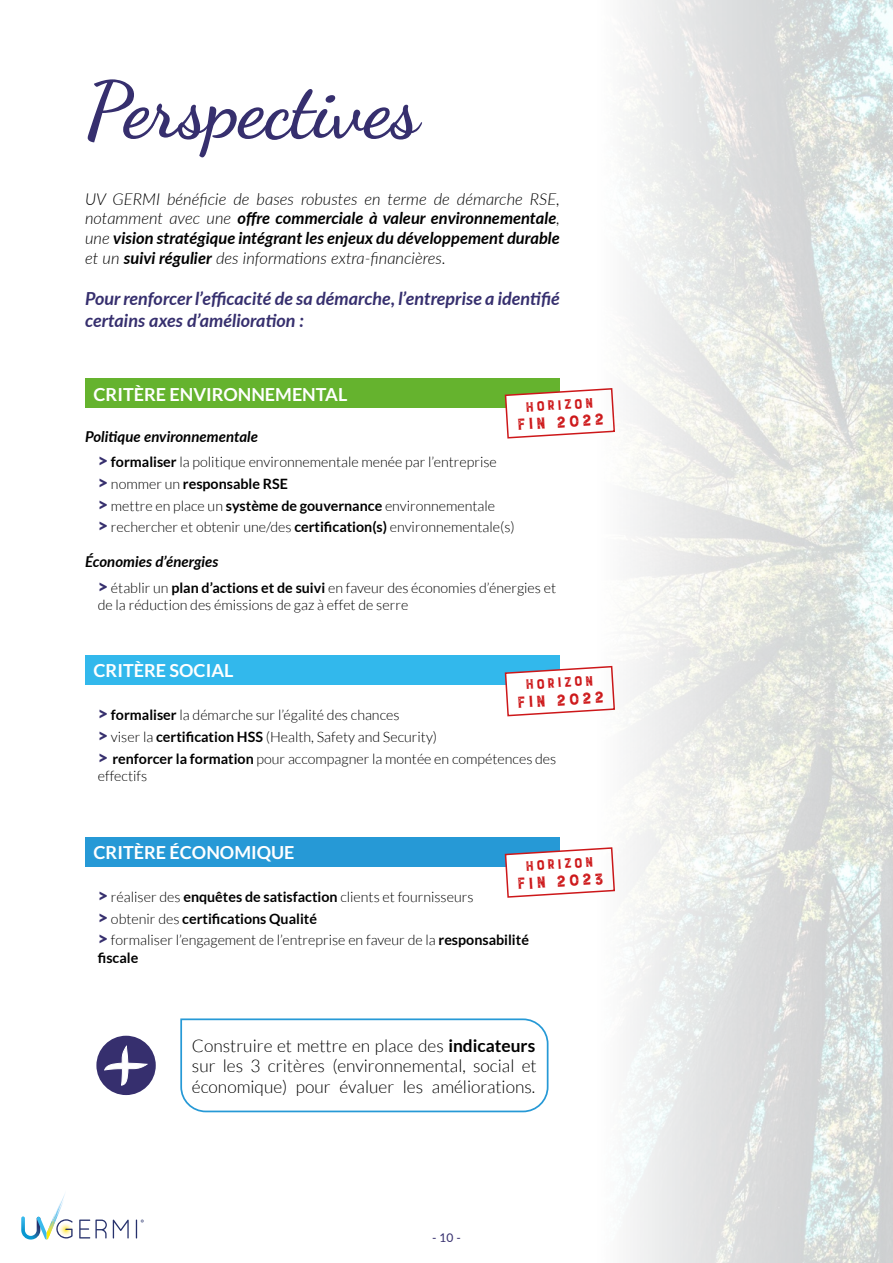
<style>
.page{position:relative;width:893px;height:1263px;background:#fff}
.page>*{position:absolute;margin:0;border:0;box-sizing:border-box;transform-origin:0 0}
.t1{font:700 78px "Dancing Script";color:#362f6e}
.t2{font:700 21px "Burford Rustic";color:#cd1719}
.t3{font:italic 700 18px/21.6px "Lato";color:#362f6e}
.t4{font:700 18px "Lato";color:#fff}
.t5{font:700 18px "Burford Rustic";color:#cd1719}
.t6{font:300 17.4px/20.9px "Lato";color:#000;text-align:justify}
.t7{font:italic 300 16.5px/19.8px "Lato";color:#000;text-align:justify}
.t8{font:italic 700 15px "Lato";color:#000}
.t9{font:300 14.25px/21.6px "Lato";color:#000}
.t10{font:700 14.25px "Lato";color:#000}
.t11{font:12px "Lato";color:#362f6e}
.s1{font-weight:700}
.s2{font-weight:900;font-size:18px;color:#362f6e}
</style>
<div class="page">
<svg style="left:113px;top:1219px;width:16px;height:19px"></svg>
<svg style="left:21px;top:1194px;width:52px;height:46px"></svg>
<svg style="left:79px;top:1219px;width:28px;height:19px"></svg>
<svg style="left:136px;top:1219px;width:8px;height:19px"></svg>
<div style="left:85px;top:378px;width:475px;height:30px;background:#65b32e"></div>
<div style="left:85px;top:655px;width:475px;height:30px;background:#32b8ec"></div>
<div style="left:85px;top:837px;width:475px;height:29px;background:#2699d6"></div>
<svg style="left:504px;top:389px;width:91px;height:50px"></svg>
<svg style="left:504px;top:667px;width:91px;height:50px"></svg>
<svg style="left:504px;top:848px;width:91px;height:50px"></svg>
<svg style="left:180px;top:1018px;width:369px;height:95px"></svg>
<div style="left:96px;top:1036px;width:60px;height:59px;background:#362f6e;border-radius:50%"></div>
<svg style="left:103px;top:1044px;width:46px;height:42px"></svg>
<img style="left:595px;top:0;width:298px;height:1263px">
<h1 class="t1" style="left:85px;top:50px;width:335px">Perspectives</h1>
<p class="t7" style="left:85px;top:188px;width:476px">UV GERMI bénéficie de bases robustes en terme de démarche RSE, notamment avec une <span class="s1">offre commerciale à valeur environnementale</span>, une <span class="s1">vision stratégique intégrant les enjeux du développement durable </span>et un <span class="s1">suivi régulier</span> des informations extra-financières.</p>
<p class="t3" style="left:85px;top:287px;width:476px">Pour renforcer l’efficacité de sa démarche, l’entreprise a identifié certains axes d’amélioration :</p>
<p class="t4" style="left:94px;top:384px;width:255px">CRITÈRE ENVIRONNEMENTAL</p>
<p class="t5" style="left:524px;top:398px;width:70px;rotate:-4deg">HORIZON</p>
<h2 class="t2" style="left:516px;top:414px;width:90px;rotate:-4deg">FIN 2022</h2>
<p class="t8" style="left:85px;top:425px;width:175px">Politique environnementale</p>
<p class="t9" style="left:98px;top:452px;width:418px"><span class="s2">&gt;</span> <span class="s1">formaliser</span> la politique environnementale menée par l’entreprise<br><span class="s2">&gt;</span> nommer un <span class="s1">responsable RSE<br></span><span class="s2">&gt;</span> mettre en place un <span class="s1">système de gouvernance</span> environnementale<br><span class="s2">&gt;</span> rechercher et obtenir une/des <span class="s1">certification(s)</span> environnementale(s)</p>
<p class="t8" style="left:85px;top:551px;width:135px">Économies d’énergies</p>
<p class="t9" style="left:98px;top:580px;width:460px;line-height:17.1px"><span class="s2">&gt;</span> établir un <span class="s1">plan d’actions et de suivi</span> en faveur des économies d’énergies et de la réduction des émissions de gaz à effet de serre</p>
<p class="t4" style="left:94px;top:660px;width:141px">CRITÈRE SOCIAL</p>
<p class="t5" style="left:524px;top:675px;width:70px;rotate:-4deg">HORIZON</p>
<h2 class="t2" style="left:516px;top:692px;width:90px;rotate:-4deg">FIN 2022</h2>
<p class="t9" style="left:98px;top:704px;width:460px"><span class="s2">&gt;</span> <span class="s1">formaliser</span> la démarche sur l’égalité des chances<br><span class="s2">&gt;</span> viser la <span class="s1">certification HSS</span> (Health, Safety and Security)<br><span class="s2">&gt;</span> <span class="s1">renforcer la formation</span> pour accompagner la montée en compétences des</p>
<p class="t9" style="left:98px;top:765px;width:51px">effectifs</p>
<p class="t4" style="left:94px;top:842px;width:202px">CRITÈRE ÉCONOMIQUE</p>
<p class="t5" style="left:524px;top:857px;width:70px;rotate:-4deg">HORIZON</p>
<h2 class="t2" style="left:516px;top:873px;width:89px;rotate:-4deg">FIN 2023</h2>
<p class="t9" style="left:98px;top:886px;width:433px"><span class="s2">&gt;</span> réaliser des <span class="s1">enquêtes de satisfaction</span> clients et fournisseurs<br><span class="s2">&gt;</span> obtenir des <span class="s1">certifications Qualité<br></span><span class="s2">&gt;</span> formaliser l’engagement de l’entreprise en faveur de la <span class="s1">responsabilité</span></p>
<p class="t10" style="left:98px;top:949px;width:42px">fiscale</p>
<p class="t6" style="left:192px;top:1035px;width:346px">Construire et mettre en place des <span class="s1">indicateurs </span>sur les 3 critères (environnemental, social et économique) pour évaluer les améliorations.</p>
<p class="t11" style="left:432px;top:1229px;width:30px">- 10 -</p>
</div>
